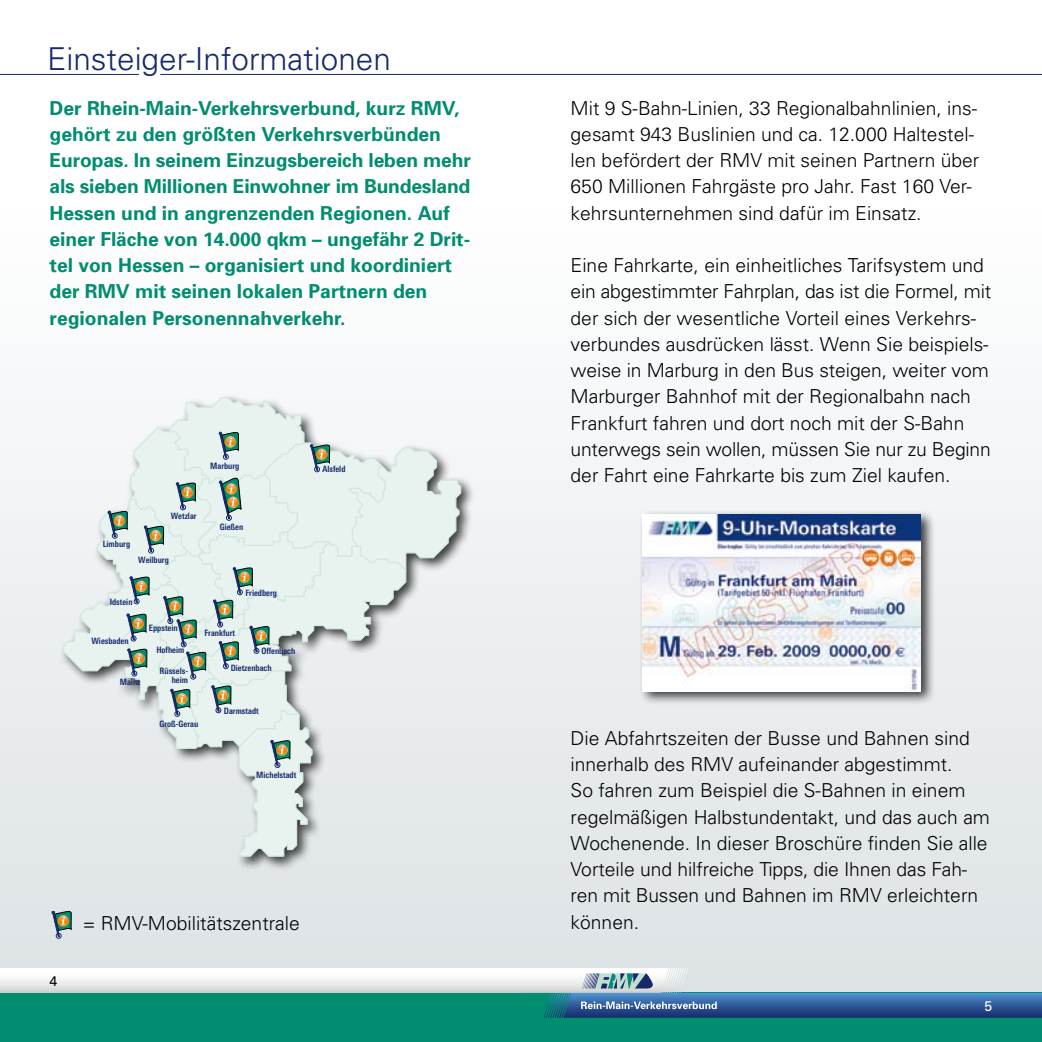
<style>
.page{position:relative;width:1042px;height:1042px;background:#fff}
.page>*{position:absolute;margin:0;border:0;box-sizing:border-box;transform-origin:0 0}
.t1{font:300 31.5px "Univers";color:#15296b}
.t2{font:300 19.25px/26.2px "Univers";color:#000}
.t3{font:700 19.25px/26.2px "Univers";color:#008d70}
.t4{font:14px "Univers";color:#000}
.t5{font:14px "Univers";color:#fff}
.t6{font:700 condensed 8.75px "Linotype Univers";color:#15296b}
</style>
<div class="page">
<div style="left:0;top:198px;width:521px;height:844px;background:linear-gradient(to bottom,#fff,#dae0e4)"></div>
<div style="left:0;top:993px;width:521px;height:49px;background:#008d70"></div>
<svg style="left:0;top:968px;width:521px;height:25px"></svg>
<div style="left:521px;top:198px;width:521px;height:844px;background:linear-gradient(to bottom,#fff,#dae0e4)"></div>
<div style="left:521px;top:993px;width:521px;height:49px;background:#008d70"></div>
<svg style="left:521px;top:968px;width:521px;height:49px;background:#85a2bf"></svg>
<hr style="left:0;top:74px;width:139px;height:1px;background:#15296b">
<hr style="left:160px;top:74px;width:882px;height:1px;background:#15296b">
<div style="left:58px;top:392px;width:417px;height:479px;background:#000;opacity:.75"></div>
<svg style="left:62px;top:396px;width:400px;height:461px;background:#dee6e5"></svg>
<div style="left:638px;top:510px;width:297px;height:196px;background:#000;opacity:.75"></div>
<img style="left:642px;top:514px;width:278px;height:177px">
<svg style="left:52px;top:911px;width:19px;height:28px"></svg>
<h1 class="t1" style="left:47px;top:39px;width:345px">Einsteiger-Informationen</h1>
<p class="t3" style="left:50px;top:95px;width:423px">Der Rhein-Main-Verkehrsverbund, kurz RMV, gehört zu den größten Verkehrsverbünden Europas. In seinem Einzugsbereich leben mehr als sieben Millionen Einwohner im Bundesland Hessen und in angrenzenden Regionen. Auf einer Fläche von 14.000 qkm – ungefähr 2 Drit&shy;tel von Hessen – organisiert und koordiniert der RMV mit seinen lokalen Partnern den regionalen Personennahverkehr.</p>
<p class="t2" style="left:570px;top:95px;width:410px">Mit 9 S-Bahn-Linien, 33 Regionalbahnlinien, ins&shy;gesamt 943 Buslinien und ca. 12.000 Haltestel&shy;len befördert der RMV mit seinen Partnern über 650 Millionen Fahrgäste pro Jahr. Fast 160 Ver&shy;kehrsunternehmen sind dafür im Einsatz.</p>
<p class="t2" style="left:570px;top:252px;width:422px">Eine Fahrkarte, ein einheitliches Tarifsystem und ein abgestimmter Fahrplan, das ist die Formel, mit der sich der wesentliche Vorteil eines Verkehrs&shy;verbundes ausdrücken lässt. Wenn Sie beispiels&shy;weise in Marburg in den Bus steigen, weiter vom Marburger Bahnhof mit der Regionalbahn nach Frankfurt fahren und dort noch mit der S-Bahn unterwegs sein wollen, müssen Sie nur zu Beginn der Fahrt eine Fahrkarte bis zum Ziel kaufen.</p>
<p class="t6" style="left:210px;top:460px;width:31px">Marburg</p>
<p class="t6" style="left:322px;top:464px;width:25px">Alsfeld</p>
<p class="t6" style="left:171px;top:511px;width:27px">Wetzlar</p>
<p class="t6" style="left:103px;top:539px;width:29px">Limburg</p>
<p class="t6" style="left:138px;top:555px;width:32px">Weilburg</p>
<p class="t6" style="left:220px;top:521px;width:25px">Gießen</p>
<p class="t6" style="left:110px;top:597px;width:24px">Idstein</p>
<p class="t6" style="left:91px;top:635px;width:39px">Wiesbaden</p>
<p class="t6" style="left:149px;top:623px;width:30px">Eppstein</p>
<p class="t6" style="left:156px;top:645px;width:30px">Hofheim</p>
<p class="t6" style="left:159px;top:666px;width:30px">Rüssels-</p>
<p class="t6" style="left:120px;top:677px;width:22px">Mainz</p>
<p class="t6" style="left:172px;top:675px;width:18px">heim</p>
<p class="t6" style="left:245px;top:587px;width:33px">Friedberg</p>
<p class="t6" style="left:204px;top:628px;width:32px">Frankfurt</p>
<p class="t6" style="left:261px;top:645px;width:35px">Offenbach</p>
<p class="t6" style="left:231px;top:663px;width:42px">Dietzenbach</p>
<p class="t6" style="left:224px;top:706px;width:36px">Darmstadt</p>
<p class="t6" style="left:160px;top:718px;width:40px">Groß-Gerau</p>
<p class="t6" style="left:256px;top:770px;width:41px">Michelstadt</p>
<p class="t4" style="left:50px;top:972px;width:9px">4</p>
<p class="t2" style="left:83px;top:910px;width:218px">= RMV-Mobilitätszentrale</p>
<p class="t2" style="left:570px;top:725px;width:421px">Die Abfahrtszeiten der Busse und Bahnen sind innerhalb des RMV aufeinander abgestimmt.<br>So fahren zum Beispiel die S-Bahnen in einem regelmäßigen Halbstundentakt, und das auch am Wochenende. In dieser Broschüre finden Sie alle Vorteile und hilfreiche Tipps, die Ihnen das Fah&shy;ren mit Bussen und Bahnen im RMV erleichtern können.</p>
<p class="t5" style="left:984px;top:998px;width:9px">5</p>
</div>
